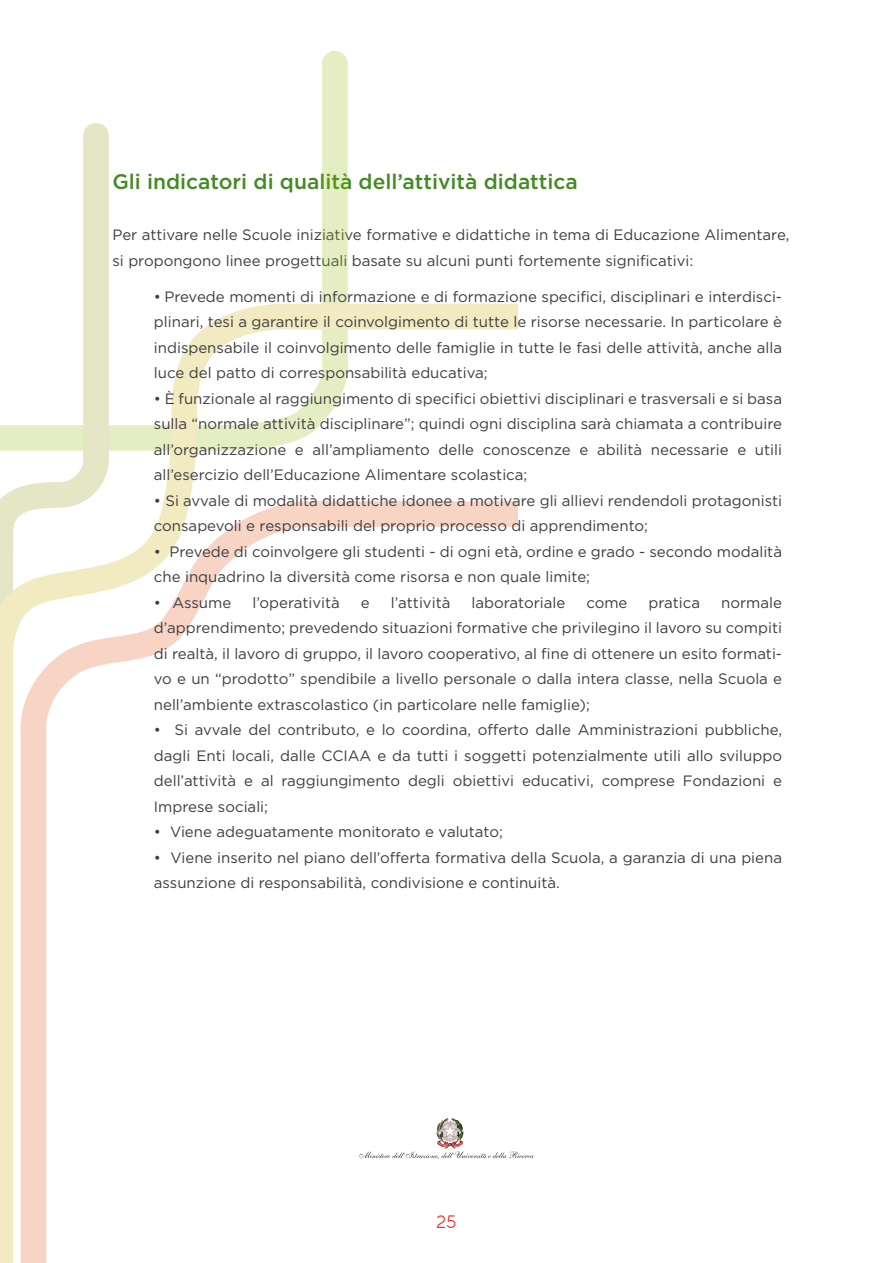
<style>
.page{position:relative;width:893px;height:1263px;background:#fff}
.page>*{position:absolute;margin:0;border:0;box-sizing:border-box;transform-origin:0 0}
.t1{font:500 21px "Gotham";color:#438a23}
.t2{font:18px "Banda";color:#e5352d}
.t3{font:15px/25.5px "Gotham";color:#3e3d40}
</style>
<div class="page">
<svg style="left:517px;top:1152px;width:17px;height:7px"></svg>
<svg style="left:279px;top:51px;width:71px;height:253px"></svg>
<svg style="left:83px;top:123px;width:26px;height:181px;background:#e4e6c7"></svg>
<svg style="left:0;top:304px;width:517px;height:959px"></svg>
<h1 class="t1" style="left:112px;top:168px;width:467px">Gli indicatori di qualità dell’attività didattica</h1>
<p class="t3" style="left:112px;top:222px;width:678px">Per attivare nelle Scuole iniziative formative e didattiche in tema di Educazione Alimentare, si propongono linee progettuali basate su alcuni punti fortemente significativi:</p>
<p class="t3" style="left:154px;top:283px;width:630px;text-align:justify">• Prevede momenti di informazione e di formazione specifici, disciplinari e interdisci&shy;plinari, tesi a garantire il coinvolgimento di tutte le risorse necessarie. In particolare è indispensabile il coinvolgimento delle famiglie in tutte le fasi delle attività, anche alla luce del patto di corresponsabilità educativa;</p>
<p class="t3" style="left:154px;top:385px;width:630px;text-align:justify">• È funzionale al raggiungimento di specifici obiettivi disciplinari e trasversali e si basa sulla “normale attività disciplinare”; quindi ogni disciplina sarà chiamata a contribuire all’organizzazione e all’ampliamento delle conoscenze e abilità necessarie e utili all’esercizio dell’Educazione Alimentare scolastica;</p>
<p class="t3" style="left:154px;top:487px;width:630px">• Si avvale di modalità didattiche idonee a motivare gli allievi rendendoli protagonisti consapevoli e responsabili del proprio processo di apprendimento;</p>
<p class="t3" style="left:154px;top:538px;width:630px">• Prevede di coinvolgere gli studenti - di ogni età, ordine e grado - secondo modalità che inquadrino la diversità come risorsa e non quale limite;</p>
<p class="t3" style="left:154px;top:589px;width:79px">• Assume</p>
<p class="t3" style="left:252px;top:589px;width:89px">l’operatività</p>
<p class="t3" style="left:361px;top:589px;width:10px">e</p>
<p class="t3" style="left:391px;top:589px;width:61px">l’attività</p>
<p class="t3" style="left:472px;top:589px;width:95px">laboratoriale</p>
<p class="t3" style="left:586px;top:589px;width:43px">come</p>
<p class="t3" style="left:649px;top:589px;width:53px">pratica</p>
<p class="t3" style="left:154px;top:589px;width:630px;text-align:justify;text-indent:567px">normale d’apprendimento; prevedendo situazioni formative che privilegino il lavoro su compiti di realtà, il lavoro di gruppo, il lavoro cooperativo, al fine di ottenere un esito formati&shy;vo e un “prodotto” spendibile a livello personale o dalla intera classe, nella Scuola e nell’ambiente extrascolastico (in particolare nelle famiglie);</p>
<p class="t3" style="left:154px;top:717px;width:630px;text-align:justify">• Si avvale del contributo, e lo coordina, offerto dalle Amministrazioni pubbliche, dagli Enti locali, dalle CCIAA e da tutti i soggetti potenzialmente utili allo sviluppo dell’attività e al raggiungimento degli obiettivi educativi, comprese Fondazioni e Imprese sociali;</p>
<p class="t3" style="left:154px;top:819px;width:350px">• Viene adeguatamente monitorato e valutato;</p>
<p class="t3" style="left:154px;top:844px;width:630px">• Viene inserito nel piano dell’offerta formativa della Scuola, a garanzia di una piena assunzione di responsabilità, condivisione e continuità.</p>
<p class="t2" style="left:436px;top:1211px;width:22px">25</p>
</div>
